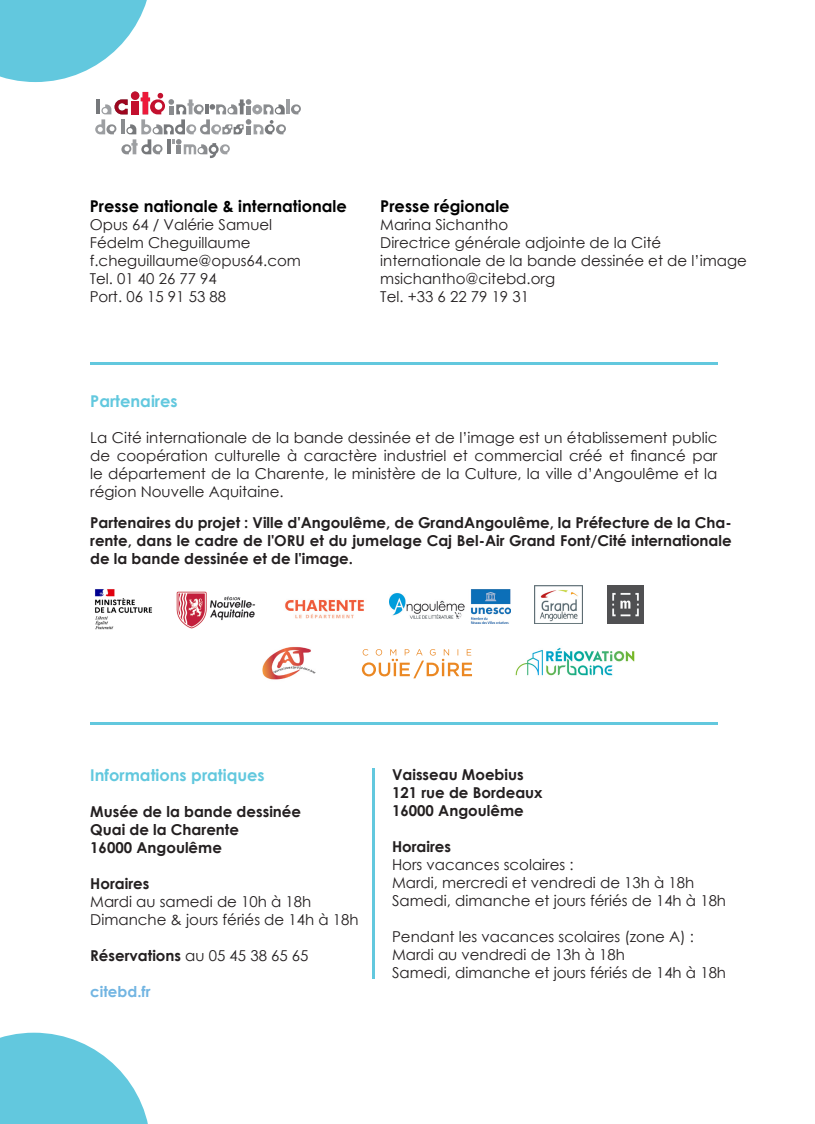
<style>
.page{position:relative;width:815px;height:1124px;background:#fff}
.page>*{position:absolute;margin:0;border:0;box-sizing:border-box;transform-origin:0 0}
.t1{font:700 16.25px "Century Gothic";color:#000}
.t2{font:700 16.25px "Century Gothic";color:#62c8de}
.t3{font:15px/18px "Century Gothic";color:#231f20;text-align:justify}
.t4{font:700 15px/18px "Century Gothic";color:#231f20;text-align:justify}
.t5{font:700 15px "Century Gothic";color:#72b5e2}
.s1{font-weight:400}
</style>
<div class="page">
<hr style="left:90px;top:722px;width:627px;height:2px;background:#62c8de">
<hr style="left:90px;top:362px;width:627px;height:2px;background:#62c8de">
<img style="left:535px;top:585px;width:47px;height:38px">
<img style="left:389px;top:589px;width:122px;height:34px">
<img style="left:608px;top:585px;width:35px;height:38px">
<img style="left:95px;top:589px;width:57px;height:41px">
<img style="left:285px;top:600px;width:79px;height:19px">
<img style="left:176px;top:591px;width:80px;height:38px">
<hr style="left:372px;top:768px;width:3px;height:210px;background:#62c8de">
<svg style="left:0;top:0;width:301px;height:159px"></svg>
<svg style="left:0;top:1032px;width:148px;height:91px"></svg>
<img style="left:262px;top:647px;width:54px;height:33px">
<img style="left:515px;top:647px;width:120px;height:29px">
<img style="left:362px;top:660px;width:110px;height:18px">
<img style="left:363px;top:649px;width:108px;height:6px">
<svg style="left:392px;top:658px;width:6px;height:3px"></svg>
<p class="t1" style="left:90px;top:193px;width:259px">Presse nationale &amp; internationale</p>
<p class="t3" style="left:90px;top:215px;width:184px">Opus 64 / Valérie Samuel</p>
<p class="t3" style="left:90px;top:233px;width:162px">Fédelm Cheguillaume</p>
<p class="t3" style="left:90px;top:251px;width:213px">f.cheguillaume@opus64.com</p>
<p class="t3" style="left:90px;top:269px;width:129px">Tel. 01 40 26 77 94</p>
<p class="t3" style="left:90px;top:287px;width:138px">Port. 06 15 91 53 88</p>
<p class="t1" style="left:380px;top:193px;width:131px">Presse régionale</p>
<p class="t3" style="left:380px;top:215px;width:129px">Marina Sichantho</p>
<p class="t3" style="left:380px;top:233px;width:282px">Directrice générale adjointe de la Cité</p>
<p class="t3" style="left:380px;top:251px;width:368px">internationale de la bande dessinée et de l’image</p>
<p class="t3" style="left:380px;top:269px;width:176px">msichantho@citebd.org</p>
<p class="t3" style="left:380px;top:287px;width:150px">Tel. +33 6 22 79 19 31</p>
<p class="t2" style="left:90px;top:388px;width:89px">Partenaires</p>
<p class="t3" style="left:90px;top:428px;width:629px">La Cité internationale de la bande dessinée et de l’image est un établissement public de coopération culturelle à caractère industriel et commercial créé et financé par le département de la Charente, le ministère de la Culture, la ville d’Angoulême et la région Nouvelle Aquitaine.</p>
<p class="t4" style="left:90px;top:513px;width:643px">Partenaires du projet : Ville d'Angoulême, de GrandAngoulême, la Préfecture de la Cha&shy;rente, dans le cadre de l'ORU et du jumelage Caj Bel-Air Grand Font/Cité internationale de la bande dessinée et de l'image.</p>
<p class="t2" style="left:90px;top:762px;width:176px">Informations pratiques</p>
<p class="t4" style="left:90px;top:801px;width:212px">Musée de la bande dessinée</p>
<p class="t4" style="left:90px;top:819px;width:150px">Quai de la Charente</p>
<p class="t4" style="left:90px;top:837px;width:133px">16000 Angoulême</p>
<p class="t4" style="left:90px;top:873px;width:61px">Horaires</p>
<p class="t3" style="left:90px;top:891px;width:223px">Mardi au samedi de 10h à 18h</p>
<p class="t3" style="left:90px;top:909px;width:270px">Dimanche &amp; jours fériés de 14h à 18h</p>
<p class="t4" style="left:90px;top:945px;width:220px">Réservations <span class="s1">au 05 45 38 65 65</span></p>
<p class="t5" style="left:90px;top:979px;width:62px">citebd.fr</p>
<p class="t4" style="left:392px;top:764px;width:133px">Vaisseau Moebius</p>
<p class="t4" style="left:392px;top:782px;width:152px">121 rue de Bordeaux</p>
<p class="t4" style="left:392px;top:800px;width:133px">16000 Angoulême</p>
<p class="t4" style="left:392px;top:836px;width:61px">Horaires</p>
<p class="t3" style="left:392px;top:855px;width:183px">Hors vacances scolaires :</p>
<p class="t3" style="left:392px;top:873px;width:304px">Mardi, mercredi et vendredi de 13h à 18h</p>
<p class="t3" style="left:392px;top:891px;width:336px">Samedi, dimanche et jours fériés de 14h à 18h</p>
<p class="t3" style="left:392px;top:927px;width:304px">Pendant les vacances scolaires (zone A) :</p>
<p class="t3" style="left:392px;top:945px;width:234px">Mardi au vendredi de 13h à 18h</p>
<p class="t3" style="left:392px;top:963px;width:336px">Samedi, dimanche et jours fériés de 14h à 18h</p>
</div>
